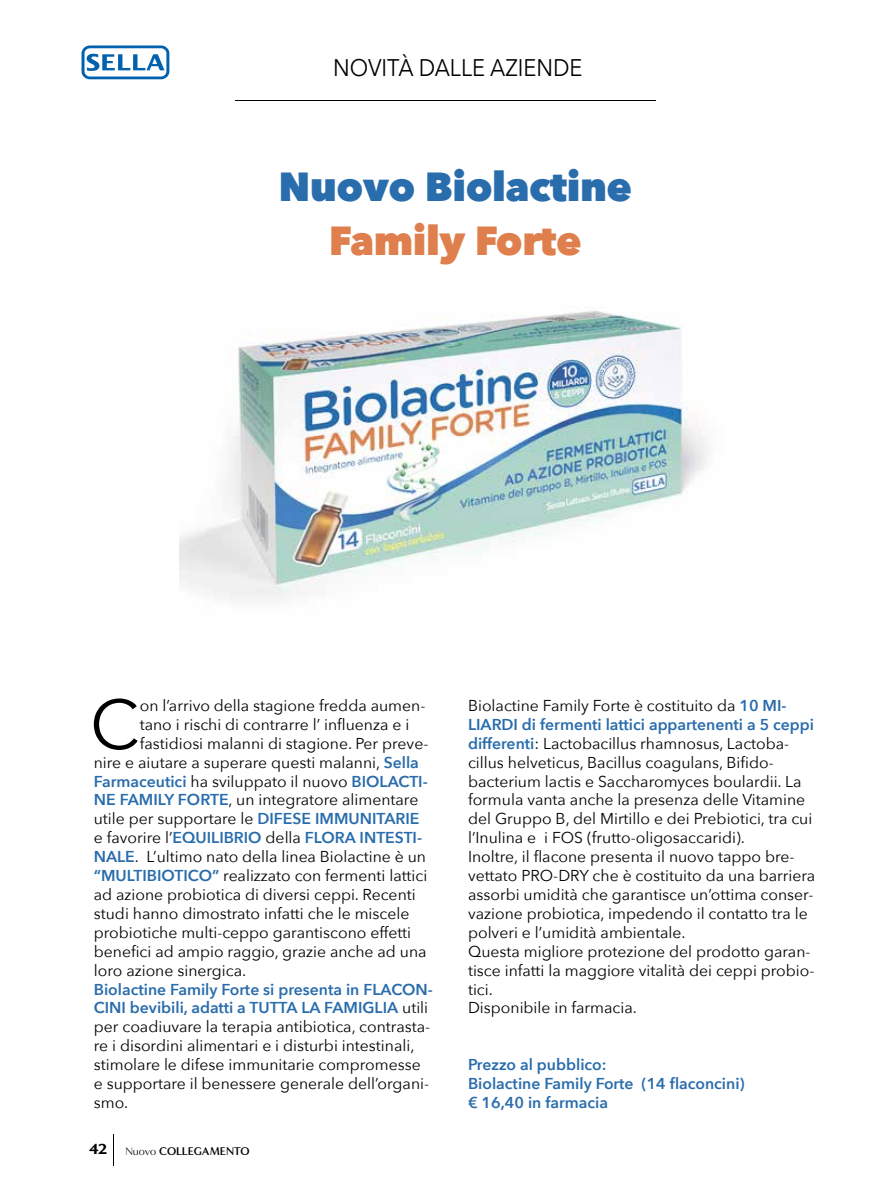
<style>
.page{position:relative;width:893px;height:1191px;background:#fff}
.page>*{position:absolute;margin:0;border:0;box-sizing:border-box;transform-origin:0 0}
.t1{font:69.15px "Avenir Next";color:#000}
.t2{font:800 40.5px "Avenir Next";letter-spacing:-.01em;color:#296dad}
.t3{font:800 40.5px "Avenir Next";letter-spacing:-.01em;color:#df7f4d}
.t4{font:24px "Avenir Next";color:#000;scale:.91 1}
.t5{font:15.75px/18.9px "Avenir Next";color:#000}
.t6{font:600 15.75px/18.9px "Avenir Next";color:#296cac}
.t7{font:700 11.4px "Minerva Modern";letter-spacing:-.015em;color:#000}
.s1{font-weight:600;color:#296cac}
.s2{font-weight:400;color:#000}
.s3{font-weight:900;font-size:15px}
.s4{font-weight:400;font-size:11.25px}
</style>
<div class="page">
<hr style="left:235px;top:100px;width:420px;height:1px;background:#000">
<img style="left:179px;top:311px;width:528px;height:288px">
<svg style="left:82px;top:45px;width:87px;height:34px"></svg>
<hr style="left:113px;top:1134px;width:1px;height:31px;background:#000">
<h3 class="t4" style="left:333px;top:47px;width:275px">NOVITÀ DALLE AZIENDE</h3>
<h2 class="t2" style="left:278px;top:162px;width:355px">Nuovo Biolactine</h2>
<h2 class="t3" style="left:329px;top:216px;width:254px">Family Forte</h2>
<h1 class="t1" style="left:90px;top:666px;width:51px">C</h1>
<p class="t5" style="left:140px;top:695px;width:287px">on l’arrivo della stagione fredda aumen-</p>
<p class="t5" style="left:140px;top:714px;width:271px">tano i rischi di contrarre l’ influenza e i</p>
<p class="t5" style="left:140px;top:733px;width:290px">fastidiosi malanni di stagione. Per preve-</p>
<p class="t5" style="left:94px;top:752px;width:327px">nire e aiutare a superare questi malanni, <span class="s1">Sella</span></p>
<p class="t6" style="left:94px;top:771px;width:335px">Farmaceutici <span class="s2">ha sviluppato il nuovo</span> BIOLACTI-</p>
<p class="t5" style="left:94px;top:790px;width:326px"><span class="s1">NE FAMILY FORTE</span>, un integratore alimentare</p>
<p class="t5" style="left:94px;top:808px;width:327px">utile per supportare le <span class="s1">DIFESE IMMUNITARIE</span></p>
<p class="t6" style="left:94px;top:828px;width:330px"><span class="s2">e favorire l’</span>EQUILIBRIO <span class="s2">della</span> FLORA INTESTI-</p>
<p class="t5" style="left:94px;top:846px;width:334px"><span class="s1">NALE</span>. L’ultimo nato della linea Biolactine è un</p>
<p class="t5" style="left:94px;top:865px;width:335px"><span class="s1">“MULTIBIOTICO”</span> realizzato con fermenti lattici</p>
<p class="t5" style="left:94px;top:884px;width:323px">ad azione probiotica di diversi ceppi. Recenti</p>
<p class="t5" style="left:94px;top:903px;width:317px">studi hanno dimostrato infatti che le miscele</p>
<p class="t5" style="left:94px;top:922px;width:319px">probiotiche multi-ceppo garantiscono effetti</p>
<p class="t5" style="left:94px;top:941px;width:334px">benefici ad ampio raggio, grazie anche ad una</p>
<p class="t5" style="left:94px;top:960px;width:154px">loro azione sinergica.</p>
<p class="t5" style="left:94px;top:979px;width:340px"><span class="s1">Biolactine Family Forte si presenta in FLACON-CINI bevibili, adatti a TUTTA LA FAMIGLIA</span> utili per coadiuvare la terapia antibiotica, contrasta&shy;re i disordini alimentari e i disturbi intestinali, stimolare le difese immunitarie compromesse e supportare il benessere generale dell’organi&shy;smo.</p>
<p class="t7" style="left:89px;top:1144px;width:162px"><span class="s3">42</span> <span class="s4">Nuovo</span> COLLEGAMENTO</p>
<p class="t5" style="left:468px;top:695px;width:349px">Biolactine Family Forte è costituito da <span class="s1">10 MI-LIARDI di fermenti lattici appartenenti a 5 ceppi differenti</span>: Lactobacillus rhamnosus, Lactoba&shy;cillus helveticus, Bacillus coagulans, Bifido&shy;bacterium lactis e Saccharomyces boulardii. La formula vanta anche la presenza delle Vitamine del Gruppo B, del Mirtillo e dei Prebiotici, tra cui l’Inulina e i FOS (frutto-oligosaccaridi).<br>Inoltre, il flacone presenta il nuovo tappo bre&shy;vettato PRO-DRY che è costituito da una barriera assorbi umidità che garantisce un’ottima conser&shy;vazione probiotica, impedendo il contatto tra le polveri e l’umidità ambientale.<br>Questa migliore protezione del prodotto garan&shy;tisce infatti la maggiore vitalità dei ceppi probio&shy;tici.<br>Disponibile in farmacia.</p>
<p class="t6" style="left:468px;top:1054px;width:278px">Prezzo al pubblico:<br>Biolactine Family Forte (14 flaconcini) € 16,40 in farmacia</p>
</div>
